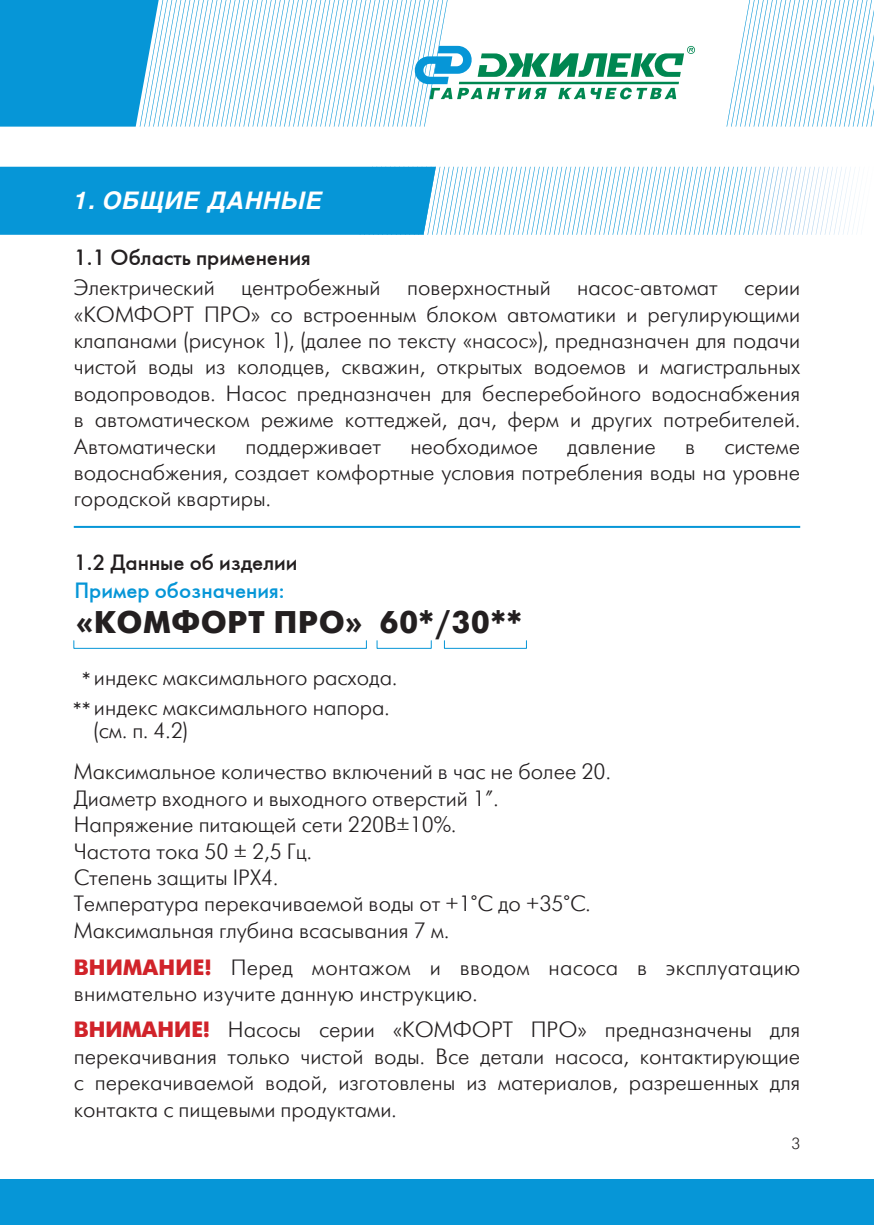
<style>
.page{position:relative;width:874px;height:1225px;background:#fff}
.page>*{position:absolute;margin:0;border:0;box-sizing:border-box;transform-origin:0 0}
.t1{font:700 31.2px "Futuris C";letter-spacing:.03em;color:#231f20}
.t2{font:italic 700 24px "Helios";letter-spacing:.03em;color:#fff}
.t3{font:22px/26.4px "Futuris Light C";color:#231f20;text-align:justify}
.t4{font:22px "Futuris C";color:#231f20}
.t5{font:22px "Futuris C";color:#0696d7}
.t6{font:16px "Futuris Light C";color:#231f20}
.s1{font-family:"Futuris C";font-weight:700;color:#d1232a}
</style>
<div class="page">
<svg style="left:0;top:0;width:694px;height:127px"></svg>
<svg style="left:726px;top:0;width:147px;height:127px"></svg>
<div style="left:0;top:1179px;width:873px;height:46px;background:#0696d7"></div>
<div style="left:0;top:167px;width:435px;height:68px;background:#0696d7"></div>
<svg style="left:504px;top:167px;width:354px;height:68px"></svg>
<hr style="left:74px;top:526px;width:725px;height:2px;background:#0696d7">
<div style="left:73px;top:640px;width:294px;height:9px;border:1px solid #0696d7"></div>
<div style="left:376px;top:640px;width:55px;height:9px;border:1px solid #0696d7"></div>
<div style="left:443px;top:640px;width:83px;height:9px;border:1px solid #0696d7"></div>
<p class="t2" style="left:74px;top:186px;width:250px">1. ОБЩИЕ ДАННЫЕ</p>
<p class="t4" style="left:74px;top:244px;width:238px">1.1 Область применения</p>
<p class="t3" style="left:74px;top:275px;width:727px">Электрический центробежный поверхностный насос-автомат серии «КОМФОРТ ПРО» со встроенным блоком автоматики и регулирующими клапанами (рисунок 1), (далее по тексту «насос»), предназначен для подачи чистой воды из колодцев, скважин, открытых водоемов и магистральных водопроводов. Насос предназначен для бесперебойного водоснабжения в автоматическом режиме коттеджей, дач, ферм и других потребителей.<br>Автоматически</p>
<p class="t3" style="left:245px;top:433px;width:137px">поддерживает</p>
<p class="t3" style="left:410px;top:433px;width:129px">необходимое</p>
<p class="t3" style="left:567px;top:433px;width:90px">давление</p>
<p class="t3" style="left:684px;top:433px;width:12px">в</p>
<p class="t3" style="left:74px;top:433px;width:727px;text-indent:650px">системе водоснабжения, создает комфортные условия потребления воды на уровне городской квартиры.</p>
<p class="t4" style="left:74px;top:549px;width:225px">1.2 Данные об изделии</p>
<p class="t5" style="left:74px;top:577px;width:211px">Пример обозначения:</p>
<p class="t1" style="left:76px;top:605px;width:447px">«КОМФОРТ ПРО» 60*/30**</p>
<p class="t3" style="left:94px;top:665px;width:304px">индекс максимального расхода.</p>
<p class="t3" style="left:94px;top:695px;width:297px">индекс максимального напора.</p>
<p class="t3" style="left:94px;top:717px;width:95px">(см. п. 4.2)</p>
<p class="t3" style="left:74px;top:759px;width:538px">Максимальное количество включений в час не более 20.</p>
<p class="t3" style="left:74px;top:785px;width:426px">Диаметр входного и выходного отверстий 1”.</p>
<p class="t3" style="left:74px;top:812px;width:384px">Напряжение питающей сети 220В±10%.</p>
<p class="t3" style="left:74px;top:838px;width:239px">Частота тока 50 ± 2,5 Гц.</p>
<p class="t3" style="left:74px;top:865px;width:206px">Степень защиты IPX4.</p>
<p class="t3" style="left:74px;top:891px;width:518px">Температура перекачиваемой воды от +1°С до +35°С.</p>
<p class="t3" style="left:74px;top:917px;width:377px">Максимальная глубина всасывания 7 м.</p>
<p class="t3" style="left:74px;top:954px;width:727px"><span class="s1">ВНИМАНИЕ!</span> Перед монтажом и вводом насоса в эксплуатацию внимательно изучите данную инструкцию.</p>
<p class="t3" style="left:74px;top:1017px;width:727px"><span class="s1">ВНИМАНИЕ!</span> Насосы серии «КОМФОРТ ПРО» предназначены для перекачивания только чистой воды. Все детали насоса, контактирующие с перекачиваемой водой, изготовлены из материалов, разрешенных для контакта с пищевыми продуктами.</p>
<p class="t3" style="left:82px;top:668px;width:10px">*</p>
<p class="t3" style="left:73px;top:698px;width:19px">**</p>
<p class="t6" style="left:791px;top:1135px;width:10px">3</p>
</div>
